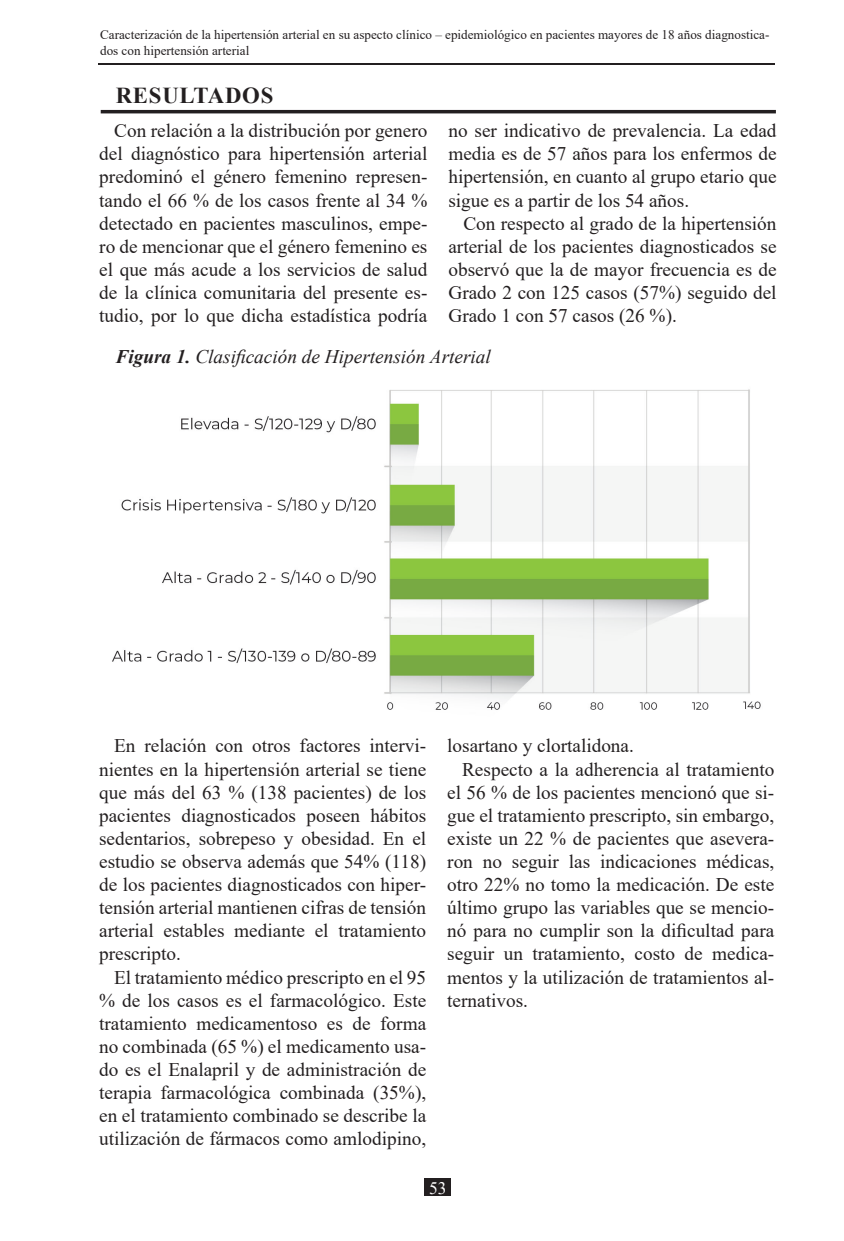
<style>
.page{position:relative;width:844px;height:1241px;background:#fff}
.page>*{position:absolute;margin:0;border:0;box-sizing:border-box;transform-origin:0 0}
.t1{font:700 22.75px "Times New Roman";letter-spacing:.035em;color:#231f20}
.t2{font:19.25px/23.1px "Times New Roman";color:#231f20;text-align:justify}
.t3{font:italic 19.25px "Times New Roman";color:#231f20}
.t4{font:17.5px "Times New Roman";color:#fff}
.t5{font:13.12px/15.8px "Times New Roman";color:#231f20}
.s1{font-weight:700}
</style>
<div class="page">
<hr style="left:98px;top:63px;width:676px;height:2px;background:#231f20">
<div style="left:424px;top:1178px;width:27px;height:17px;background:#231f20"></div>
<div style="left:101px;top:110px;width:674px;height:3px;border:2px solid #231f20"></div>
<img style="left:112px;top:389px;width:649px;height:321px">
<p class="t5" style="left:100px;top:26px;width:670px">Caracterización de la hipertensión arterial en su aspecto clínico – epidemiológico en pacientes mayores de 18 años diagnostica&shy;dos con hipertensión arterial</p>
<p class="t1" style="left:116px;top:79px;width:159px">RESULTADOS</p>
<p class="t2" style="left:99px;top:119px;width:329px;text-indent:15px">Con relación a la distribución por genero del diagnóstico para hipertensión arterial predominó el género femenino represen&shy;tando el 66 % de los casos frente al 34 % detectado en pacientes masculinos, empe&shy;ro de mencionar que el género femenino es el que más acude a los servicios de salud de la clínica comunitaria del presente es&shy;tudio, por lo que dicha estadística podría</p>
<p class="t2" style="left:448px;top:119px;width:329px">no ser indicativo de prevalencia. La edad media es de 57 años para los enfermos de hipertensión, en cuanto al grupo etario que sigue es a partir de los 54 años.</p>
<p class="t2" style="left:448px;top:211px;width:329px;text-indent:15px">Con respecto al grado de la hipertensión arterial de los pacientes diagnosticados se observó que la de mayor frecuencia es de Grado 2 con 125 casos (57%) seguido del Grado 1 con 57 casos (26 %).</p>
<p class="t3" style="left:116px;top:343px;width:377px"><span class="s1">Figura 1.</span> Clasificación de Hipertensión Arterial</p>
<p class="t2" style="left:99px;top:733px;width:328px;text-indent:15px">En relación con otros factores intervi&shy;nientes en la hipertensión arterial se tiene que más del 63 % (138 pacientes) de los pacientes diagnosticados poseen hábitos sedentarios, sobrepeso y obesidad. En el estudio se observa además que 54% (118) de los pacientes diagnosticados con hiper&shy;tensión arterial mantienen cifras de tensión arterial estables mediante el tratamiento prescripto.</p>
<p class="t2" style="left:99px;top:964px;width:328px;text-indent:15px">El tratamiento médico prescripto en el 95 % de los casos es el farmacológico. Este tratamiento medicamentoso es de forma no combinada (65 %) el medicamento usa&shy;do es el Enalapril y de administración de terapia farmacológica combinada (35%), en el tratamiento combinado se describe la utilización de fármacos como amlodipino,</p>
<p class="t2" style="left:447px;top:733px;width:188px">losartano y clortalidona.</p>
<p class="t2" style="left:447px;top:756px;width:328px;text-indent:15px">Respecto a la adherencia al tratamiento el 56 % de los pacientes mencionó que si&shy;gue el tratamiento prescripto, sin embargo, existe un 22 % de pacientes que asevera&shy;ron no seguir las indicaciones médicas, otro 22% no tomo la medicación. De este último grupo las variables que se mencio&shy;nó para no cumplir son la dificultad para seguir un tratamiento, costo de medica&shy;mentos y la utilización de tratamientos al&shy;ternativos.</p>
<p class="t4" style="left:429px;top:1175px;width:19px">53</p>
</div>
